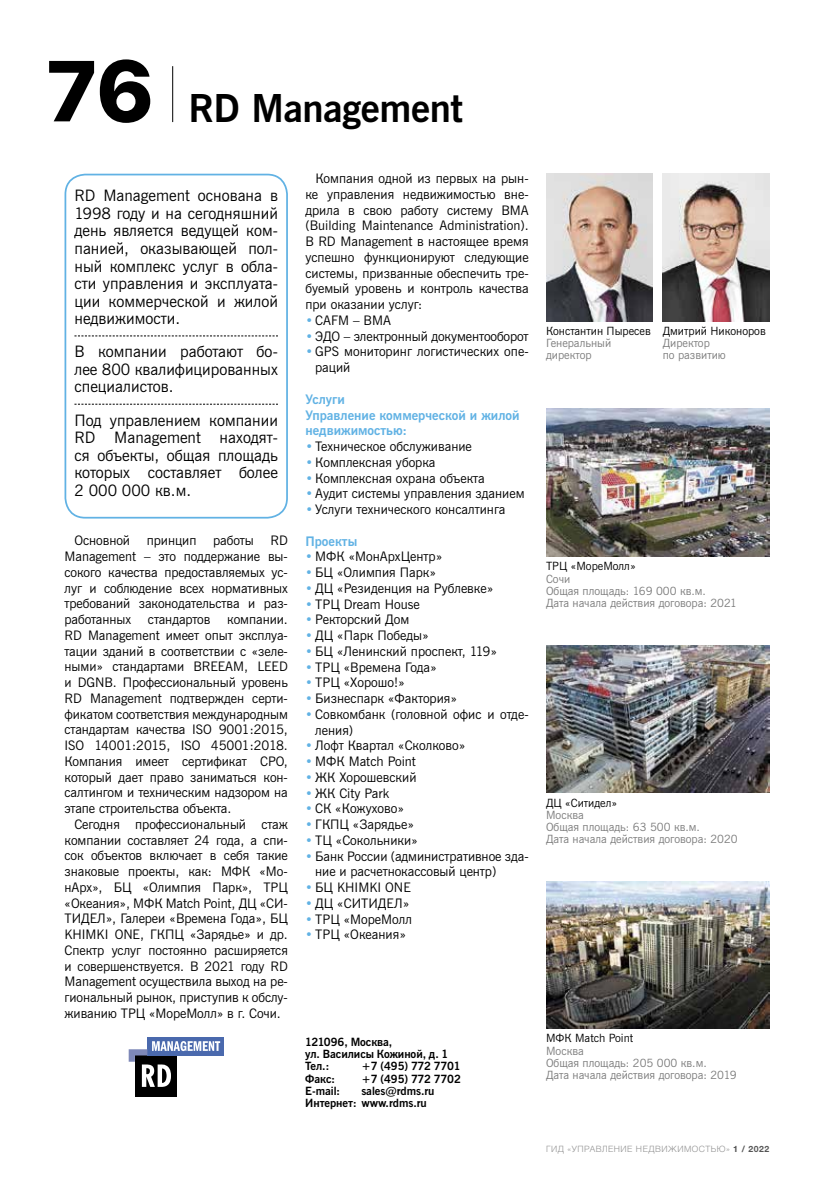
<style>
.page{position:relative;width:834px;height:1191px;background:#fff}
.page>*{position:absolute;margin:0;border:0;box-sizing:border-box;transform-origin:0 0}
.t1{font:800 85.75px "SFUI Display";color:#000}
.t2{font:38.5px "News Gothic C Bd BT";letter-spacing:-.015em;color:#000}
.t3{font:15.75px/17.5px "News Gothic CBT";color:#000;text-align:justify}
.t4{font:13.12px/15.8px "News Gothic CBT";color:#000;text-align:justify}
.t5{font:13.12px/15.8px "News Gothic C Bd BT";color:#61b2e4}
.t6{font:11.38px/12.2px "News Gothic CBT";color:#7c7c7c}
.t7{font:11.38px/12.2px "News Gothic C Bd BT";letter-spacing:-.005em;color:#000}
.t8{font:11.38px "News Gothic CBT";color:#000}
.t9{font:11.38px "News Gothic C Bd BT";letter-spacing:-.025em;color:#000}
.t10{font:300 8.75px "Helvetica Neue Cyr";letter-spacing:.06em;color:#939393}
.s1{color:#61b2e4}
.s2{font-weight:700;color:#555}
</style>
<div class="page">
<hr style="left:172px;top:66px;width:1px;height:56px;background:#000">
<svg style="left:74px;top:335px;width:204px;height:1px"></svg>
<svg style="left:74px;top:404px;width:204px;height:1px"></svg>
<div style="left:64px;top:174px;width:224px;height:344px;border:2px solid #61b2e4;border-radius:20px"></div>
<div style="left:135px;top:1055px;width:41px;height:41px;background:#000"></div>
<div style="left:147px;top:1037px;width:77px;height:18px;background:#4a69ad"></div>
<svg style="left:129px;top:1041px;width:91px;height:45px"></svg>
<img style="left:662px;top:174px;width:107px;height:147px">
<img style="left:546px;top:174px;width:106px;height:147px">
<img style="left:546px;top:645px;width:223px;height:148px">
<img style="left:546px;top:881px;width:223px;height:147px">
<img style="left:546px;top:409px;width:223px;height:147px">
<h1 class="t1" style="left:47px;top:29px;width:108px">76</h1>
<h2 class="t2" style="left:189px;top:85px;width:276px">RD Management</h2>
<p class="t3" style="left:74px;top:187px;width:205px">RD Management основана в 1998 году и на сегодняшний день является ведущей ком&shy;панией, оказывающей пол&shy;ный комплекс услуг в обла&shy;сти управления и эксплуата&shy;ции коммерческой и жилой недвижимости.</p>
<p class="t3" style="left:74px;top:343px;width:205px">В компании работают бо&shy;лее 800 квалифицированных специалистов.</p>
<p class="t3" style="left:74px;top:411px;width:205px">Под управлением компании RD Management находят&shy;ся объекты, общая площадь которых составляет более 2 000 000 кв.м.</p>
<p class="t4" style="left:74px;top:532px;width:57px">Основной</p>
<p class="t4" style="left:147px;top:532px;width:51px">принцип</p>
<p class="t4" style="left:213px;top:532px;width:42px">работы</p>
<p class="t4" style="left:64px;top:532px;width:225px;text-indent:206px">RD Management – это поддержание вы&shy;сокого качества предоставляемых ус&shy;луг и соблюдение всех нормативных требований законодательства и раз&shy;работанных</p>
<p class="t4" style="left:148px;top:611px;width:64px">стандартов</p>
<p class="t4" style="left:64px;top:611px;width:225px;text-indent:163px">компании.<br>RD Management имеет опыт эксплуа&shy;тации зданий в соответствии с «зеле&shy;ными» стандартами BREEAM, LEED и DGNB. Профессиональный уровень RD Management подтвержден серти&shy;фикатом соответствия международным стандартам качества ISO 9001:2015, ISO 14001:2015, ISO 45001:2018.<br>Компания имеет сертификат СРО, который дает право заниматься кон&shy;салтингом и техническим надзором на этапе строительства объекта.</p>
<p class="t4" style="left:64px;top:816px;width:225px;text-indent:10px">Сегодня профессиональный стаж компании составляет 24 года, а спи&shy;сок объектов включает в себя такие знаковые проекты, как: МФК «Мо&shy;нАрх», БЦ «Олимпия Парк», ТРЦ «Океания», МФК Match Point, ДЦ «СИ-ТИДЕЛ», Галереи «Времена Года», БЦ KHIMKI ONE, ГКПЦ «Зарядье» и др.<br>Спектр услуг постоянно расширяется и совершенствуется. В 2021 году RD Management осуществила выход на ре&shy;гиональный рынок, приступив к обслу&shy;живанию ТРЦ «МореМолл» в г. Сочи.</p>
<p class="t4" style="left:305px;top:170px;width:225px;text-indent:10px">Компания одной из первых на рын&shy;ке управления недвижимостью вне&shy;дрила в свою работу систему BMA (Building Maintenance Administration).<br>В RD Management в настоящее время успешно функционируют следующие системы, призванные обеспечить тре&shy;буемый уровень и контроль качества при оказании услуг:</p>
<p class="t4" style="left:305px;top:312px;width:87px"><span class="s1">•</span> CAFM – BMA</p>
<p class="t4" style="left:305px;top:328px;width:225px"><span class="s1">•</span> ЭДО – электронный документооборот</p>
<p class="t4" style="left:315px;top:344px;width:215px;text-indent:-10px"><span class="s1">•</span> GPS мониторинг логистических опе&shy;раций</p>
<p class="t5" style="left:305px;top:391px;width:216px">Услуги<br>Управление коммерческой и жилой недвижимостью:</p>
<p class="t4" style="left:305px;top:438px;width:168px"><span class="s1">•</span> Техническое обслуживание</p>
<p class="t4" style="left:305px;top:454px;width:132px"><span class="s1">•</span> Комплексная уборка</p>
<p class="t4" style="left:305px;top:470px;width:181px"><span class="s1">•</span> Комплексная охрана объекта</p>
<p class="t4" style="left:305px;top:485px;width:221px"><span class="s1">•</span> Аудит системы управления зданием</p>
<p class="t4" style="left:305px;top:501px;width:201px"><span class="s1">•</span> Услуги технического консалтинга</p>
<p class="t5" style="left:305px;top:533px;width:53px">Проекты</p>
<p class="t4" style="left:305px;top:548px;width:138px"><span class="s1">•</span> МФК «МонАрхЦентр»</p>
<p class="t4" style="left:305px;top:564px;width:132px"><span class="s1">•</span> БЦ «Олимпия Парк»</p>
<p class="t4" style="left:305px;top:580px;width:189px"><span class="s1">•</span> ДЦ «Резиденция на Рублевке»</p>
<p class="t4" style="left:305px;top:596px;width:116px"><span class="s1">•</span> ТРЦ Dream House</p>
<p class="t4" style="left:305px;top:611px;width:106px"><span class="s1">•</span> Ректорский Дом</p>
<p class="t4" style="left:305px;top:627px;width:125px"><span class="s1">•</span> ДЦ «Парк Победы»</p>
<p class="t4" style="left:305px;top:643px;width:193px"><span class="s1">•</span> БЦ «Ленинский проспект, 119»</p>
<p class="t4" style="left:305px;top:659px;width:133px"><span class="s1">•</span> ТРЦ «Времена Года»</p>
<p class="t4" style="left:305px;top:674px;width:101px"><span class="s1">•</span> ТРЦ «Хорошо!»</p>
<p class="t4" style="left:305px;top:690px;width:153px"><span class="s1">•</span> Бизнеспарк «Фактория»</p>
<p class="t4" style="left:315px;top:706px;width:215px;text-indent:-10px"><span class="s1">•</span> Совкомбанк (головной офис и отде&shy;ления)</p>
<p class="t4" style="left:305px;top:737px;width:161px"><span class="s1">•</span> Лофт Квартал «Сколково»</p>
<p class="t4" style="left:305px;top:753px;width:112px"><span class="s1">•</span> МФК Match Point</p>
<p class="t4" style="left:305px;top:769px;width:113px"><span class="s1">•</span> ЖК Хорошевский</p>
<p class="t4" style="left:305px;top:785px;width:85px"><span class="s1">•</span> ЖК City Park</p>
<p class="t4" style="left:305px;top:800px;width:100px"><span class="s1">•</span> СК «Кожухово»</p>
<p class="t4" style="left:305px;top:816px;width:110px"><span class="s1">•</span> ГКПЦ «Зарядье»</p>
<p class="t4" style="left:305px;top:832px;width:114px"><span class="s1">•</span> ТЦ «Сокольники»</p>
<p class="t4" style="left:315px;top:848px;width:215px;text-indent:-10px"><span class="s1">•</span> Банк России (административное зда&shy;ние и расчетнокассовый центр)</p>
<p class="t4" style="left:305px;top:879px;width:107px"><span class="s1">•</span> БЦ KHIMKI ONE</p>
<p class="t4" style="left:305px;top:895px;width:106px"><span class="s1">•</span> ДЦ «СИТИДЕЛ»</p>
<p class="t4" style="left:305px;top:911px;width:108px"><span class="s1">•</span> ТРЦ «МореМолл</p>
<p class="t4" style="left:305px;top:926px;width:102px"><span class="s1">•</span> ТРЦ «Океания»</p>
<p class="t8" style="left:546px;top:324px;width:106px">Константин Пыресев</p>
<p class="t6" style="left:546px;top:337px;width:67px">Генеральный директор</p>
<p class="t8" style="left:662px;top:324px;width:104px">Дмитрий Никоноров</p>
<p class="t6" style="left:662px;top:337px;width:65px">Директор<br>по развитию</p>
<p class="t8" style="left:546px;top:559px;width:91px">ТРЦ «МореМолл»</p>
<p class="t6" style="left:546px;top:572px;width:192px">Сочи<br>Общая площадь: 169 000 кв.м.<br>Дата начала действия договора: 2021</p>
<p class="t8" style="left:546px;top:795px;width:73px">ДЦ «Ситидел»</p>
<p class="t6" style="left:546px;top:808px;width:193px">Москва<br>Общая площадь: 63 500 кв.м.<br>Дата начала действия договора: 2020</p>
<p class="t7" style="left:305px;top:1035px;width:145px">121096, Москва,<br>ул. Василисы Кожиной, д. 1<br>Тел.:</p>
<p class="t9" style="left:361px;top:1059px;width:101px">+7 (495) 772 7701</p>
<p class="t7" style="left:305px;top:1072px;width:31px">Факс:</p>
<p class="t7" style="left:361px;top:1072px;width:101px">+7 (495) 772 7702</p>
<p class="t7" style="left:305px;top:1084px;width:36px">E-mail:</p>
<p class="t7" style="left:305px;top:1084px;width:131px;text-indent:56px">sales@rdms.ru<br>Интернет: www.rdms.ru</p>
<p class="t8" style="left:546px;top:1031px;width:89px">МФК Match Point</p>
<p class="t6" style="left:546px;top:1044px;width:192px">Москва<br>Общая площадь: 205 000 кв.м.<br>Дата начала действия договора: 2019</p>
<p class="t10" style="left:546px;top:1144px;width:225px">ГИД «УПРАВЛЕНИЕ НЕДВИЖИМОСТЬЮ» <span class="s2">1 / 2022</span></p>
</div>
